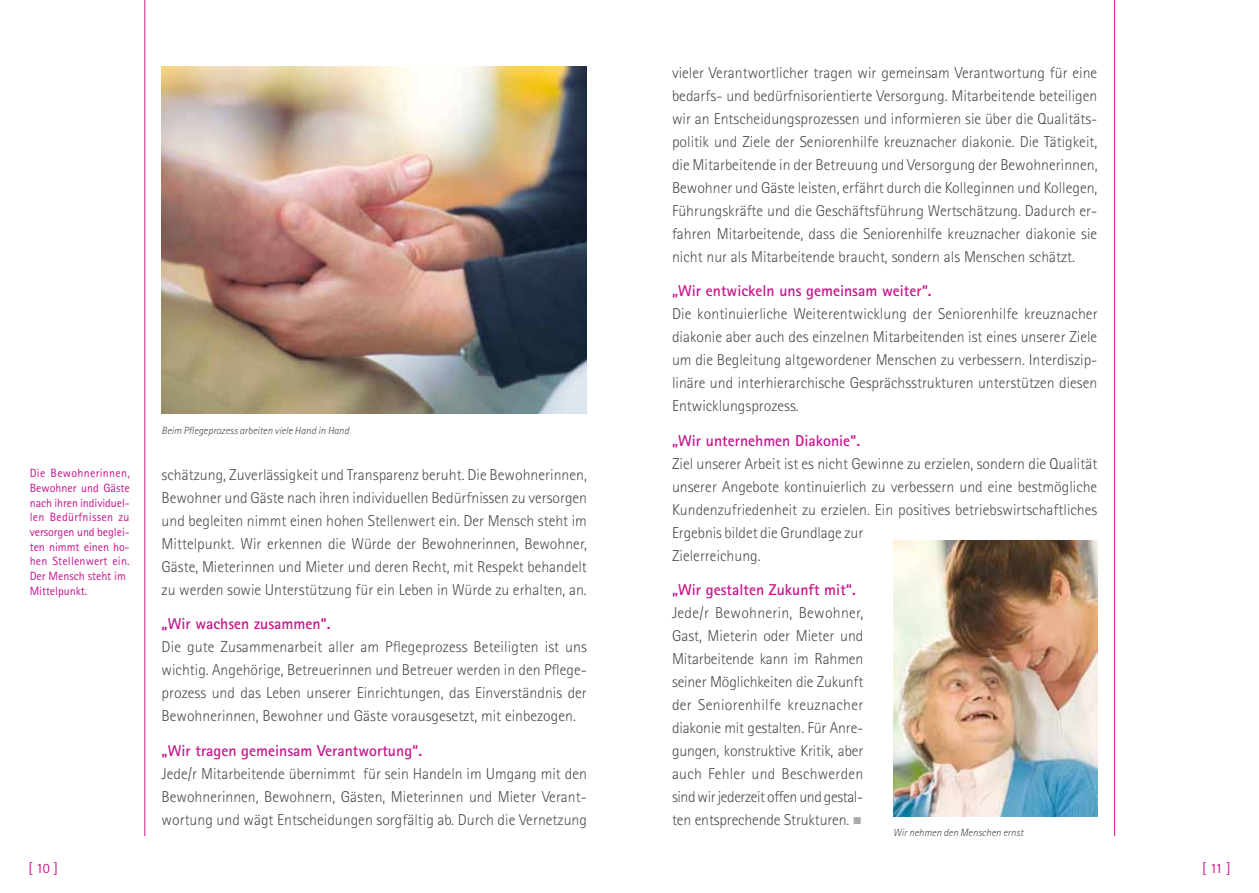
<style>
.page{position:relative;width:1259px;height:893px;background:#fff}
.page>*{position:absolute;margin:0;border:0;box-sizing:border-box;transform-origin:0 0}
.t1{font:300 15.75px/23px "Rotis Sans Serif Pro";color:#4d4d4f;text-align:justify}
.t2{font:700 15.75px "Rotis Sans Serif Pro";color:#c6168d}
.t3{font:14.25px "Rotis Sans Serif Pro";color:#c6168d}
.t4{font:12px/14.7px "Rotis Sans Serif Pro";color:#c6168d}
.t5{font:italic 300 10.5px "Rotis Sans Serif";color:#4d4d4f}
.s1{color:#a7a9ac}
</style>
<div class="page">
<hr style="left:1114px;top:0;width:1px;height:836px;background:#c6168d">
<hr style="left:145px;top:0;width:1px;height:836px;background:#c6168d">
<img style="left:162px;top:67px;width:425px;height:346px">
<img style="left:893px;top:541px;width:204px;height:275px">
<p class="t4" style="left:30px;top:466px;width:101px">Die Bewohnerinnen,<br>Bewohner und Gäste nach ihren individuel&shy;len Bedürfnissen zu versorgen und beglei&shy;ten nimmt einen ho&shy;hen Stellenwert ein.<br>Der Mensch steht im<br>M ittelpunkt.</p>
<p class="t5" style="left:162px;top:425px;width:189px">Beim Pflegeprozess arbeiten viele Hand in Hand</p>
<p class="t1" style="left:162px;top:463px;width:427px">schätzung, Zuverlässigkeit und Transparenz beruht. Die Bewohnerinnen, Bewohner und Gäste nach ihren individuellen Bedürfnissen zu versorgen und begleiten nimmt einen hohen Stellenwert ein. Der Mensch steht im Mittelpunkt. Wir erkennen die Würde der Bewohnerinnen, Bewohner, Gäste, Mieterinnen und Mieter und deren Recht, mit Respekt behandelt zu werden sowie Unterstützung für ein Leben in Würde zu erhalten, an.</p>
<p class="t2" style="left:162px;top:614px;width:170px">„Wir wachsen zusammen“.</p>
<p class="t1" style="left:162px;top:636px;width:427px">Die gute Zusammenarbeit aller am Pflegeprozess Beteiligten ist uns wichtig. Angehörige, Betreuerinnen und Betreuer werden in den Pflege&shy;prozess und das Leben unserer Einrichtungen, das Einverständnis der Bewohnerinnen, Bewohner und Gäste vorausgesetzt, mit einbezogen.</p>
<p class="t2" style="left:162px;top:740px;width:262px">„Wir tragen gemeinsam Verantwortung“.</p>
<p class="t1" style="left:162px;top:762px;width:427px">Jede/r Mitarbeitende übernimmt für sein Handeln im Umgang mit den Bewohnerinnen, Bewohnern, Gästen, Mieterinnen und Mieter Verant&shy;wortung und wägt Entscheidungen sorgfältig ab. Durch die Vernetzung</p>
<p class="t1" style="left:672px;top:62px;width:427px">vieler Verantwortlicher tragen wir gemeinsam Verantwortung für eine bedarfs- und bedürfnisorientierte Versorgung. Mitarbeitende beteiligen wir an Entscheidungsprozessen und informieren sie über die Qualitäts&shy;politik und Ziele der Seniorenhilfe kreuznacher diakonie. Die Tätigkeit, die Mitarbeitende in der Betreuung und Versorgung der Bewohnerinnen, Bewohner und Gäste leisten, erfährt durch die Kolleginnen und Kollegen, Führungskräfte und die Geschäftsführung Wertschätzung. Dadurch er&shy;fahren Mitarbeitende, dass die Seniorenhilfe kreuznacher diakonie sie nicht nur als Mitarbeitende braucht, sondern als Menschen schätzt.</p>
<p class="t2" style="left:672px;top:281px;width:261px">„Wir entwickeln uns gemeinsam weiter“.</p>
<p class="t1" style="left:672px;top:303px;width:427px">Die kontinuierliche Weiterentwicklung der Seniorenhilfe kreuznacher diakonie aber auch des einzelnen Mitarbeitenden ist eines unserer Ziele um die Begleitung altgewordener Menschen zu verbessern. Interdiszip&shy;linäre und interhierarchische Gesprächsstrukturen unterstützen diesen Entwicklungsprozess.</p>
<p class="t2" style="left:672px;top:430px;width:190px">„Wir unternehmen Diakonie“.</p>
<p class="t1" style="left:672px;top:452px;width:427px;text-align:left">Ziel unserer Arbeit ist es nicht Gewinne zu erzielen, sondern die Qualität unserer Angebote kontinuierlich zu verbessern und eine bestmögliche Kundenzufriedenheit zu erzielen. Ein positives betriebswirtschaftliches Ergebnis bildet die Grundlage zur<br>Zielerreichung.</p>
<p class="t2" style="left:672px;top:580px;width:185px">„Wir gestalten Zukunft mit“.</p>
<p class="t1" style="left:672px;top:601px;width:193px">Jede/r Bewohnerin, Bewohner, Gast, Mieterin oder Mieter und Mitarbeitende kann im Rahmen seiner Möglichkeiten die Zukunft der Seniorenhilfe kreuznacher diakonie mit gestalten. Für Anre&shy;gungen, konstruktive Kritik, aber auch Fehler und Beschwerden sind wir jederzeit offen und gestal&shy;ten entsprechende Strukturen. <span class="s1">■</span></p>
<p class="t5" style="left:893px;top:827px;width:132px">Wir nehmen den Menschen ernst</p>
<p class="t3" style="left:28px;top:860px;width:31px">[ 10 ]</p>
<p class="t3" style="left:1202px;top:860px;width:30px">[ 11 ]</p>
</div>
